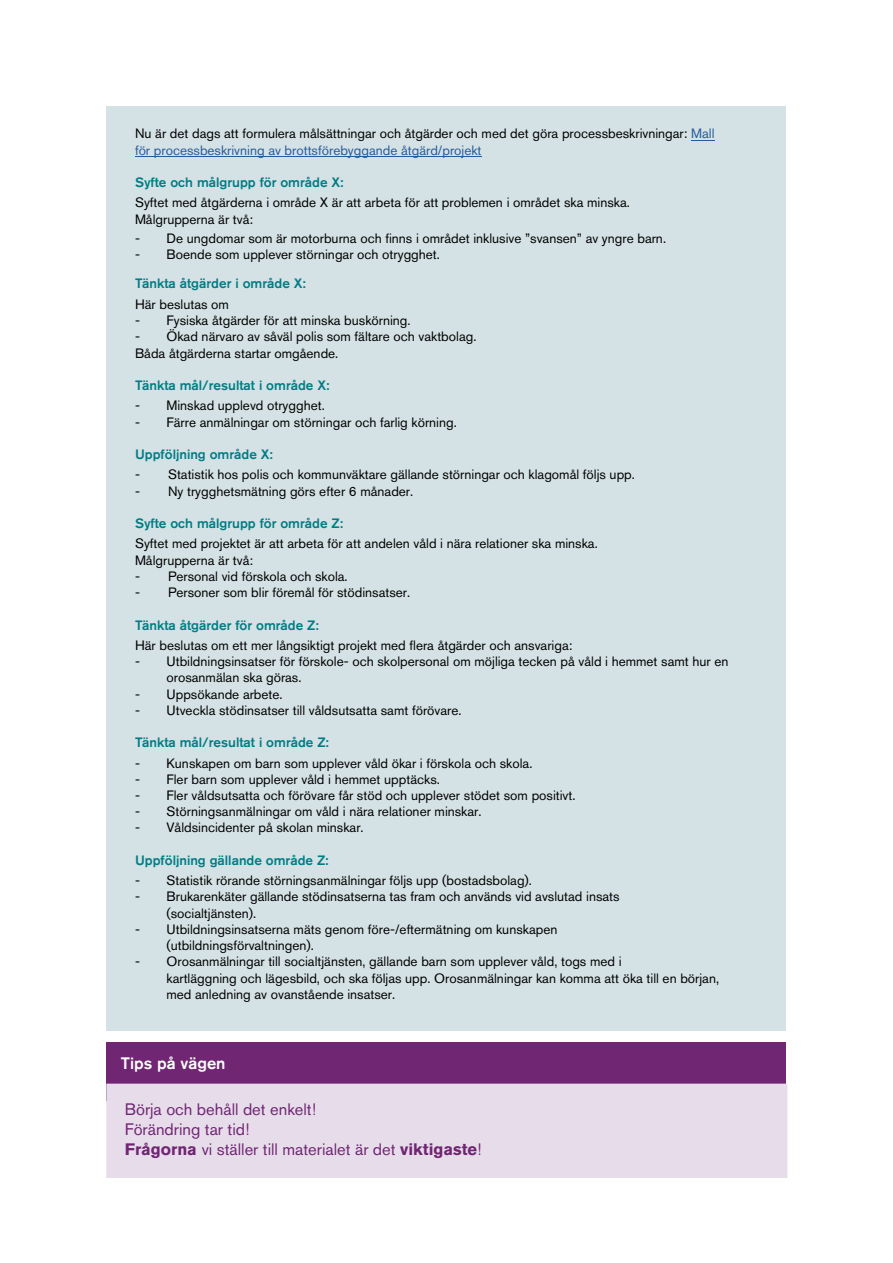
<style>
.page{position:relative;width:893px;height:1263px;background:#fff}
.page>*{position:absolute;margin:0;border:0;box-sizing:border-box;transform-origin:0 0}
.Brödtext{font:16.5px "Akzidenz Grotesk BQ";color:#702673}
.Brödtext-2{font:500 16.5px "Akzidenz Grotesk BQ";color:#fff}
.Brödtext-3{font:13.5px/16.2px "Akzidenz Grotesk BQ";color:#000}
.t1{font:500 13.5px "Akzidenz Grotesk BQ";color:#007d84}
.s1{color:#265b9b}
.s2{font-weight:500;color:#007d84}
.s3{font-weight:700}
</style>
<div class="page">
<div style="left:107px;top:107px;width:679px;height:924px;background:#d5e2e5"></div>
<div style="left:106px;top:1042px;width:680px;height:59px;background:#702673"></div>
<div style="left:106px;top:1084px;width:681px;height:94px;background:#e7ddea"></div>
<svg style="left:691px;top:140px;width:23px;height:1px"></svg>
<hr style="left:135px;top:156px;width:346px;height:1px;background:#265b9b">
<p class="Brödtext-3" style="left:135px;top:125px;width:581px">Nu är det dags att formulera målsättningar och åtgärder och med det göra processbeskrivningar: <span class="s1">Mall för processbeskrivning av brottsförebyggande åtgärd/projekt</span></p>
<p class="Brödtext-3" style="left:135px;top:172px;width:496px;line-height:20.4px"><span class="s2">Syfte och målgrupp för område X:<br></span>Syftet med åtgärderna i område X är att arbeta för att problemen i området ska minska.</p>
<p class="Brödtext-3" style="left:135px;top:211px;width:120px">Målgrupperna är två:</p>
<p class="Brödtext-3" style="left:135px;top:230px;width:533px">- De ungdomar som är motorburna och finns i området inklusive ”svansen” av yngre barn.</p>
<p class="Brödtext-3" style="left:135px;top:246px;width:306px">- Boende som upplever störningar och otrygghet.</p>
<h3 class="t1" style="left:135px;top:275px;width:172px">Tänkta åtgärder i område X:</h3>
<p class="Brödtext-3" style="left:135px;top:296px;width:95px">Här beslutas om</p>
<p class="Brödtext-3" style="left:135px;top:312px;width:277px">- Fysiska åtgärder för att minska buskörning.</p>
<p class="Brödtext-3" style="left:135px;top:328px;width:343px">- Ökad närvaro av såväl polis som fältare och vaktbolag.</p>
<p class="Brödtext-3" style="left:135px;top:345px;width:205px">Båda åtgärderna startar omgående.</p>
<h3 class="t1" style="left:135px;top:377px;width:196px">Tänkta mål/resultat i område X:</h3>
<p class="Brödtext-3" style="left:135px;top:397px;width:191px">- Minskad upplevd otrygghet.</p>
<p class="Brödtext-3" style="left:135px;top:414px;width:323px">- Färre anmälningar om störningar och farlig körning.</p>
<h3 class="t1" style="left:135px;top:446px;width:139px">Uppföljning område X:</h3>
<p class="Brödtext-3" style="left:135px;top:466px;width:501px">- Statistik hos polis och kommunväktare gällande störningar och klagomål följs upp.</p>
<p class="Brödtext-3" style="left:135px;top:483px;width:280px">- Ny trygghetsmätning görs efter 6 månader.</p>
<h3 class="t1" style="left:135px;top:515px;width:210px">Syfte och målgrupp för område Z:</h3>
<p class="Brödtext-3" style="left:135px;top:536px;width:464px">Syftet med projektet är att arbeta för att andelen våld i nära relationer ska minska.</p>
<p class="Brödtext-3" style="left:135px;top:552px;width:120px">Målgrupperna är två:</p>
<p class="Brödtext-3" style="left:135px;top:568px;width:214px">- Personal vid förskola och skola.</p>
<p class="Brödtext-3" style="left:135px;top:584px;width:277px">- Personer som blir föremål för stödinsatser.</p>
<h3 class="t1" style="left:135px;top:616px;width:185px">Tänkta åtgärder för område Z:</h3>
<p class="Brödtext-3" style="left:135px;top:637px;width:439px">Här beslutas om ett mer långsiktigt projekt med flera åtgärder och ansvariga:</p>
<p class="Brödtext-3" style="left:135px;top:653px;width:595px">- Utbildningsinsatser för förskole- och skolpersonal om möjliga tecken på våld i hemmet samt hur en</p>
<p class="Brödtext-3" style="left:166px;top:669px;width:137px">orosanmälan ska göras.</p>
<p class="Brödtext-3" style="left:135px;top:686px;width:149px">- Uppsökande arbete.</p>
<p class="Brödtext-3" style="left:135px;top:702px;width:328px">- Utveckla stödinsatser till våldsutsatta samt förövare.</p>
<h3 class="t1" style="left:135px;top:734px;width:195px">Tänkta mål/resultat i område Z:</h3>
<p class="Brödtext-3" style="left:135px;top:755px;width:399px">- Kunskapen om barn som upplever våld ökar i förskola och skola.</p>
<p class="Brödtext-3" style="left:135px;top:771px;width:306px">- Fler barn som upplever våld i hemmet upptäcks.</p>
<p class="Brödtext-3" style="left:135px;top:787px;width:442px">- Fler våldsutsatta och förövare får stöd och upplever stödet som positivt.</p>
<p class="Brödtext-3" style="left:135px;top:803px;width:348px">- Störningsanmälningar om våld i nära relationer minskar.</p>
<p class="Brödtext-3" style="left:135px;top:819px;width:230px">- Våldsincidenter på skolan minskar.</p>
<h3 class="t1" style="left:135px;top:852px;width:195px">Uppföljning gällande område Z:</h3>
<p class="Brödtext-3" style="left:135px;top:872px;width:398px">- Statistik rörande störningsanmälningar följs upp (bostadsbolag).</p>
<p class="Brödtext-3" style="left:135px;top:888px;width:486px">- Brukarenkäter gällande stödinsatserna tas fram och används vid avslutad insats</p>
<p class="Brödtext-3" style="left:166px;top:905px;width:91px">(socialtjänsten).</p>
<p class="Brödtext-3" style="left:135px;top:921px;width:424px">- Utbildningsinsatserna mäts genom före-/eftermätning om kunskapen</p>
<p class="Brödtext-3" style="left:166px;top:937px;width:149px">(utbildningsförvaltningen).</p>
<p class="Brödtext-3" style="left:135px;top:953px;width:488px">- Orosanmälningar till socialtjänsten, gällande barn som upplever våld, togs med i</p>
<p class="Brödtext-3" style="left:166px;top:969px;width:554px">kartläggning och lägesbild, och ska följas upp. Orosanmälningar kan komma att öka till en början,</p>
<p class="Brödtext-3" style="left:166px;top:986px;width:230px">med anledning av ovanstående insatser.</p>
<p class="Brödtext-2" style="left:121px;top:1053px;width:106px">Tips på vägen</p>
<p class="Brödtext" style="left:125px;top:1099px;width:193px">Börja och behåll det enkelt!</p>
<p class="Brödtext" style="left:125px;top:1119px;width:126px">Förändring tar tid!</p>
<p class="Brödtext" style="left:125px;top:1139px;width:358px"><span class="s3">Frågorna</span> vi ställer till materialet är det <span class="s3">viktigaste</span>!</p>
</div>
